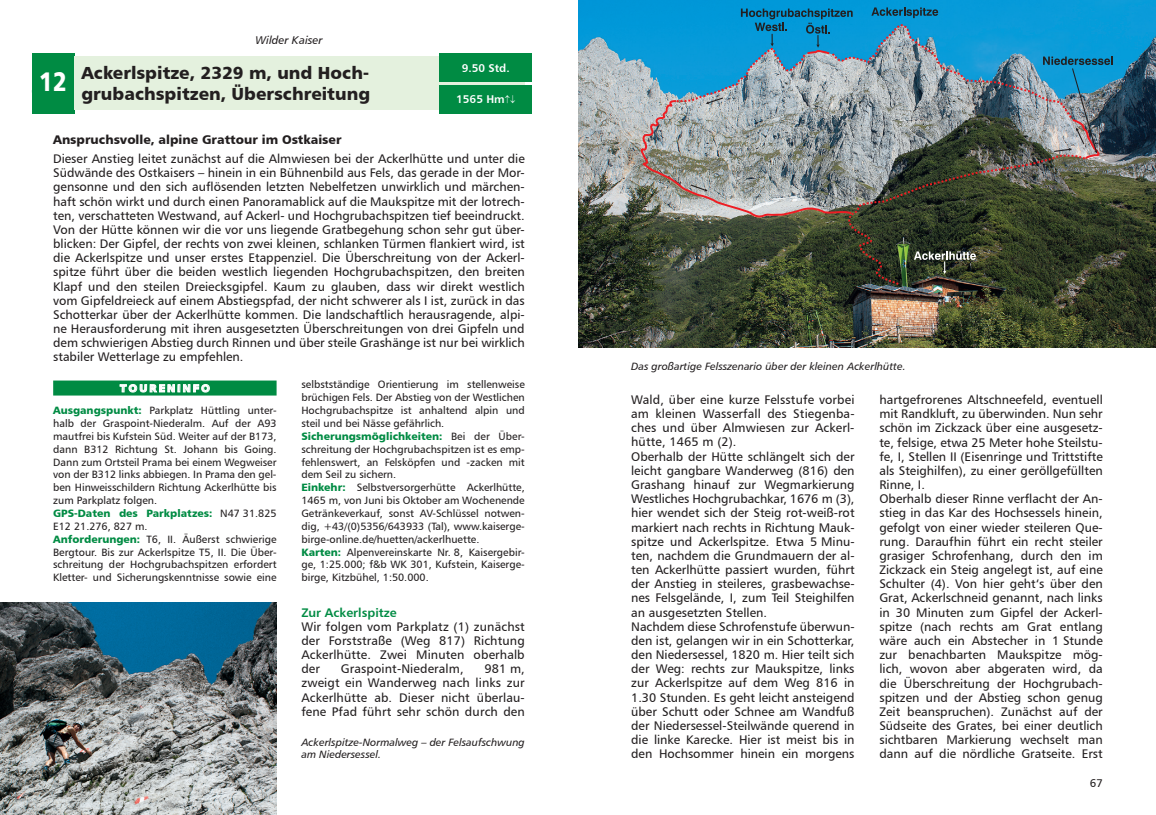
<style>
.page{position:relative;width:1156px;height:815px;background:#fff}
.page>*{position:absolute;margin:0;border:0;box-sizing:border-box;transform-origin:0 0}
.t1{font:17.5px/21px "Humanist 777 BT Black B";color:#231f20;text-align:right}
.t2{font:12.5px/14.1px "Humanist 777 BT Roman B";color:#231f20;text-align:justify}
.t3{font:12.5px "Humanist 777 BT Black B";color:#231f20}
.t4{font:12.5px "Humanist 777 BT Bold B";color:#008b43}
.t5{font:11.25px "Humanist 777 BT Bold B";color:#fff}
.t6{font:11.25px "Humanist 777 BT Italic B";color:#231f20}
.t7{font:11.25px "Humanist 777 BT Roman B";color:#231f20}
.t8{font:10.62px/12.9px "Humanist 777 BT Roman B";color:#231f20;text-align:justify}
.t9{font:10.62px/12.5px "Humanist 777 BT Italic B";color:#231f20}
.t10{font:10.62px "Humanist 777 BT Black B";color:#008b43}
.t11{font:10.62px "Humanist 531 BT Black A";letter-spacing:.2em;color:#fff}
.s1{font-size:27px;color:#fff}
.s2{font-family:"Humanist 777 BT Roman B";color:#231f20}
.s3{font-family:"Humanist 777 BT Black B";color:#008b43}
</style>
<div class="page">
<div style="left:53px;top:381px;width:223px;height:15px;background:#008b43"></div>
<svg style="left:119px;top:384px;width:91px;height:9px"></svg>
<div style="left:32px;top:53px;width:42px;height:60px;background:#008b43"></div>
<div style="left:74px;top:57px;width:450px;height:53px;background:#e4f1de"></div>
<div style="left:439px;top:53px;width:92px;height:28px;background:#008b43"></div>
<div style="left:439px;top:85px;width:92px;height:28px;background:#008b43"></div>
<img style="left:578px;top:0;width:577px;height:347px">
<img style="left:639px;top:99px;width:35px;height:121px">
<img style="left:674px;top:7px;width:438px;height:280px">
<img style="left:0;top:602px;width:276px;height:213px">
<p class="t6" style="left:255px;top:33px;width:69px">Wilder Kaiser</p>
<h1 class="t1" style="left:39px;top:62px;width:332px"><span class="s1">12</span> Ackerlspitze, 2329 m, und Hoch&shy;grubachspitzen, Überschreitung</h1>
<p class="t5" style="left:461px;top:61px;width:49px">9.50 Std.</p>
<p class="t5" style="left:456px;top:92px;width:60px">1565 Hm↑↓</p>
<p class="t3" style="left:53px;top:132px;width:290px">Anspruchsvolle, alpine Grattour im Ostkaiser</p>
<p class="t2" style="left:53px;top:151px;width:473px">Dieser Anstieg leitet zunächst auf die Almwiesen bei der Ackerlhütte und unter die Südwände des Ostkaisers – hinein in ein Bühnenbild aus Fels, das gerade in der Mor&shy;gensonne und den sich auflösenden letzten Nebelfetzen unwirklich und märchen&shy;haft schön wirkt und durch einen Panoramablick auf die Maukspitze mit der lotrech&shy;ten, verschatteten Westwand, auf Ackerl- und Hochgrubachspitzen tief beeindruckt.<br>Von der Hütte können wir die vor uns liegende Gratbegehung schon sehr gut über&shy;blicken: Der Gipfel, der rechts von zwei kleinen, schlanken Türmen flankiert wird, ist die Ackerlspitze und unser erstes Etappenziel. Die Überschreitung von der Ackerl&shy;spitze führt über die beiden westlich liegenden Hochgrubachspitzen, den breiten Klapf und den steilen Dreiecksgipfel. Kaum zu glauben, dass wir direkt westlich vom Gipfeldreieck auf einem Abstiegspfad, der nicht schwerer als I ist, zurück in das Schotterkar über der Ackerlhütte kommen. Die landschaftlich herausragende, alpi&shy;ne Herausforderung mit ihren ausgesetzten Überschreitungen von drei Gipfeln und dem schwierigen Abstieg durch Rinnen und über steile Grashänge ist nur bei wirklich stabiler Wetterlage zu empfehlen.</p>
<p class="t8" style="left:301px;top:378px;width:225px">selbstständige Orientierung im stellenweise brüchigen Fels. Der Abstieg von der Westlichen Hochgrubachspitze ist anhaltend alpin und steil und bei Nässe gefährlich.</p>
<p class="t10" style="left:301px;top:429px;width:225px">Sicherungsmöglichkeiten: <span class="s2">Bei der Über-</span></p>
<p class="t8" style="left:301px;top:442px;width:225px;text-align:left">schreitung der Hochgrubachspitzen ist es emp&shy;fehlenswert, an Felsköpfen und -zacken mit dem Seil zu sichern.<br><span class="s3">Einkehr:</span> Selbstversorgerhütte Ackerlhütte, 1465 m, von Juni bis Oktober am Wochenende Getränkeverkauf, sonst AV-Schlüssel notwen&shy;dig, +43/(0)5356/643933 (Tal), www.kaiserge&shy;birge-online.de/huetten/ackerlhuette.<br><span class="s3">Karten:</span> Alpenvereinskarte Nr. 8, Kaisergebir&shy;ge, 1:25.000; f&amp;b WK 301, Kufstein, Kaiserge&shy;birge, Kitzbühel, 1:50.000.</p>
<p class="t4" style="left:301px;top:604px;width:97px">Zur Ackerlspitze</p>
<p class="t2" style="left:301px;top:619px;width:225px">Wir folgen vom Parkplatz (1) zunächst der Forststraße (Weg 817) Richtung Ackerlhütte. Zwei Minuten oberhalb der</p>
<p class="t11" style="left:120px;top:382px;width:91px">TOURENINFO</p>
<p class="t8" style="left:53px;top:404px;width:225px"><span class="s3">Ausgangspunkt:</span> Parkplatz Hüttling unter&shy;halb der Graspoint-Niederalm. Auf der A93 mautfrei bis Kufstein Süd. Weiter auf der B173, dann B312 Richtung St. Johann bis Going.<br>Dann zum Ortsteil Prama bei einem Wegweiser von der B312 links abbiegen. In Prama den gel&shy;ben Hinweisschildern Richtung Ackerlhütte bis zum Parkplatz folgen.</p>
<p class="t10" style="left:53px;top:506px;width:225px">GPS-Daten des Parkplatzes: <span class="s2">N47 31.825</span></p>
<p class="t8" style="left:53px;top:520px;width:225px;text-align:left">E12 21.276, 827 m.<br><span class="s3">Anforderungen:</span> T6, II. Äußerst schwierige Bergtour. Bis zur Ackerlspitze T5, II. Die Über&shy;schreitung der Hochgrubachspitzen erfordert Kletter- und Sicherungskenntnisse sowie eine</p>
<p class="t2" style="left:341px;top:662px;width:124px">Graspoint-Niederalm,</p>
<p class="t2" style="left:301px;top:662px;width:225px;text-indent:183px">981 m, zweigt ein Wanderweg nach links zur Ackerlhütte ab. Dieser nicht überlau&shy;fene Pfad führt sehr schön durch den</p>
<p class="t9" style="left:301px;top:736px;width:225px">Ackerlspitze-Normalweg – der Felsaufschwung am Niedersessel.</p>
<p class="t9" style="left:631px;top:359px;width:276px">Das großartige Felsszenario über der kleinen Ackerlhütte.</p>
<p class="t2" style="left:631px;top:392px;width:225px;text-align:left">Wald, über eine kurze Felsstufe vorbei am kleinen Wasserfall des Stiegenba&shy;ches und über Almwiesen zur Ackerl&shy;hütte, 1465 m (2).<br>Oberhalb der Hütte schlängelt sich der leicht gangbare Wanderweg (816) den Grashang hinauf zur Wegmarkierung Westliches Hochgrubachkar, 1676 m (3), hier wendet sich der Steig rot-weiß-rot markiert nach rechts in Richtung Mauk&shy;spitze und Ackerlspitze. Etwa 5 Minu&shy;ten, nachdem die Grundmauern der al&shy;ten Ackerlhütte passiert wurden, führt der Anstieg in steileres, grasbewachse&shy;nes Felsgelände, I, zum Teil Steighilfen an ausgesetzten Stellen.<br>Nachdem diese Schrofenstufe überwun&shy;den ist, gelangen wir in ein Schotterkar, den Niedersessel, 1820 m. Hier teilt sich der Weg: rechts zur Maukspitze, links zur Ackerlspitze auf dem Weg 816 in 1.30 Stunden. Es geht leicht ansteigend über Schutt oder Schnee am Wandfuß der Niedersessel-Steilwände querend in die linke Karecke. Hier ist meist bis in den Hochsommer hinein ein morgens</p>
<p class="t2" style="left:879px;top:392px;width:225px;text-align:left">hartgefrorenes Altschneefeld, eventuell mit Randkluft, zu überwinden. Nun sehr schön im Zickzack über eine ausgesetz&shy;te, felsige, etwa 25 Meter hohe Steilstu&shy;fe, I, Stellen II (Eisenringe und Trittstifte als Steighilfen), zu einer geröllgefüllten Rinne, I.<br>Oberhalb dieser Rinne verflacht der An&shy;stieg in das Kar des Hochsessels hinein, gefolgt von einer wieder steileren Que&shy;rung. Daraufhin führt ein recht steiler grasiger Schrofenhang, durch den im Zickzack ein Steig angelegt ist, auf eine Schulter (4). Von hier geht‘s über den Grat, Ackerlschneid genannt, nach links in 30 Minuten zum Gipfel der Ackerl&shy;spitze (nach rechts am Grat entlang wäre auch ein Abstecher in 1 Stunde zur benachbarten Maukspitze mög&shy;lich, wovon aber abgeraten wird, da die Überschreitung der Hochgrubach&shy;spitzen und der Abstieg schon genug Zeit beanspruchen). Zunächst auf der Südseite des Grates, bei einer deutlich sichtbaren Markierung wechselt man dann auf die nördliche Gratseite. Erst</p>
<p class="t7" style="left:1089px;top:776px;width:14px">67</p>
</div>
